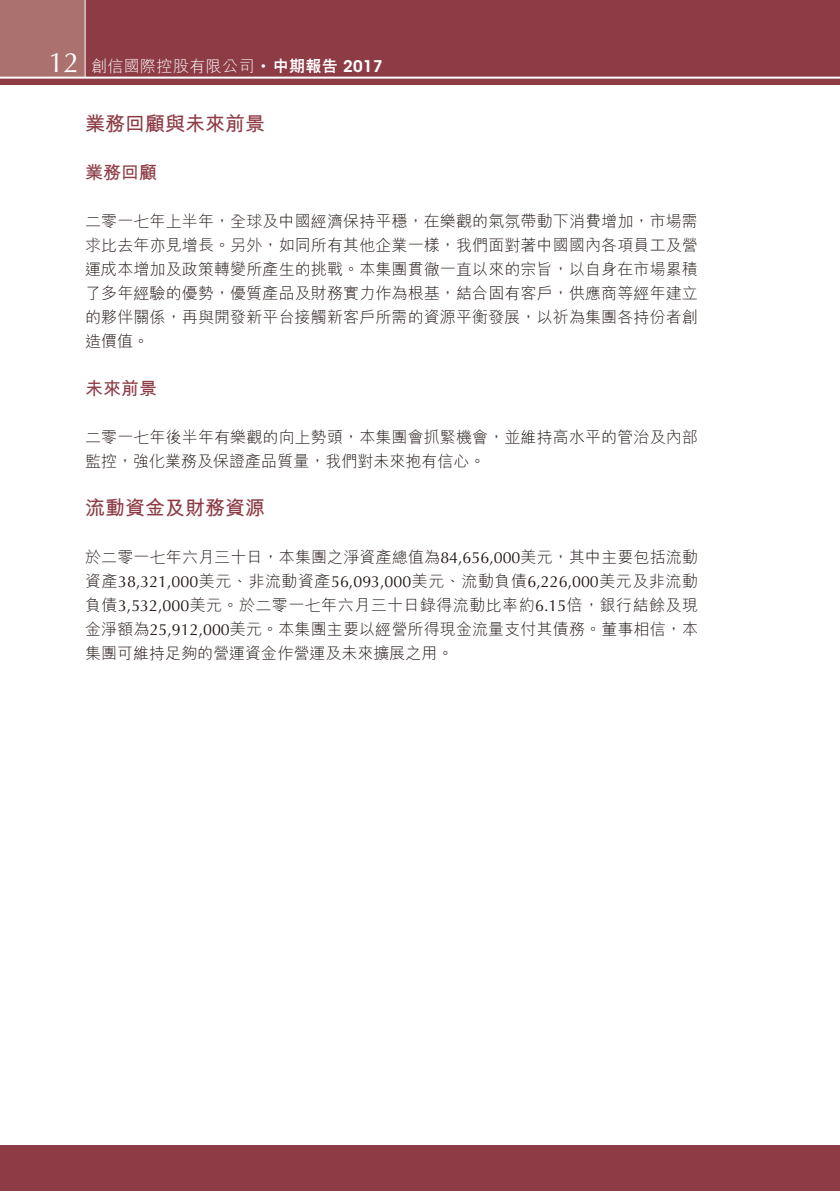
<style>
.page{position:relative;width:840px;height:1191px;background:#fff}
.page>*{position:absolute;margin:0;border:0;box-sizing:border-box;transform-origin:0 0}
.t1{font:700 20px "M Hei HK";color:#8d3c45}
.t2{font:700 18px "M Hei HK";color:#8d3c45}
.t3{font:300 16px/24px "M Hei HK";letter-spacing:.005em;color:#231916;text-align:justify}
.t4{font:16px "Optima LT Std";color:#231916}
.t5{font:300 16px "M Hei HK";letter-spacing:.02em;color:#fff}
.s1{font-family:"Optima LT Std";font-weight:400;font-size:28px}
.s2{font-family:"ITC Avant Garde Std";font-weight:400}
.s3{font-weight:800}
.s4{font-family:"ITC Avant Garde Std";font-weight:600}
.s5{font-family:"Optima LT Std";font-weight:400}
.s6{font-family:"M Hei HK";font-weight:300}
</style>
<div class="page">
<div style="left:0;top:0;width:839px;height:85px;background:#8d3c45"></div>
<div style="left:0;top:0;width:85px;height:78px;background:#ab716e"></div>
<div style="left:0;top:1145px;width:839px;height:46px;background:#8d3c45"></div>
<hr style="left:85px;top:0;width:1px;height:78px;background:#fff">
<hr style="left:0;top:77px;width:839px;height:2px;background:#fff">
<p class="t5" style="left:48px;top:58px;width:336px"><span class="s1">12</span> 創信國際控股有限公司 <span class="s2">•</span> <span class="s3">中期報告</span> <span class="s4">2017</span></p>
<p class="t1" style="left:85px;top:109px;width:181px">業務回顧與未來前景</p>
<p class="t2" style="left:85px;top:160px;width:73px">業務回顧</p>
<p class="t3" style="left:85px;top:209px;width:614px">二零一七年上半年，全球及中國經濟保持平穩，在樂觀的氣氛帶動下消費增加，市場需求比去年亦見增長。另外，如同所有其他企業一樣，我們面對著中國國內各項員工及營運成本增加及政策轉變所產生的挑戰。本集團貫徹一直以來的宗旨，以自身在市場累積了多年經驗的優勢，優質產品及財務實力作為根基，結合固有客戶，供應商等經年建立的夥伴關係，再與開發新平台接觸新客戶所需的資源平衡發展，以祈為集團各持份者創造價值。</p>
<p class="t2" style="left:85px;top:376px;width:73px">未來前景</p>
<p class="t3" style="left:85px;top:425px;width:614px">二零一七年後半年有樂觀的向上勢頭，本集團會抓緊機會，並維持高水平的管治及內部監控，強化業務及保證產品質量，我們對未來抱有信心。</p>
<p class="t1" style="left:85px;top:493px;width:181px">流動資金及財務資源</p>
<p class="t3" style="left:85px;top:545px;width:614px">於二零一七年六月三十日，本集團之淨資產總值為<span class="s5">84,656,000</span>美元，其中主要包括流動</p>
<p class="t4" style="left:85px;top:573px;width:614px"><span class="s6">資產</span>38,321,000<span class="s6">美元、非流動資產</span>56,093,000<span class="s6">美元、流動負債</span>6,226,000<span class="s6">美元及非流動</span></p>
<p class="t3" style="left:85px;top:593px;width:614px">負債<span class="s5">3,532,000</span>美元。於二零一七年六月三十日錄得流動比率約<span class="s5">6.15</span>倍，銀行結餘及現金淨額為<span class="s5">25,912,000</span>美元。本集團主要以經營所得現金流量支付其債務。董事相信，本集團可維持足夠的營運資金作營運及未來擴展之用。</p>
</div>
